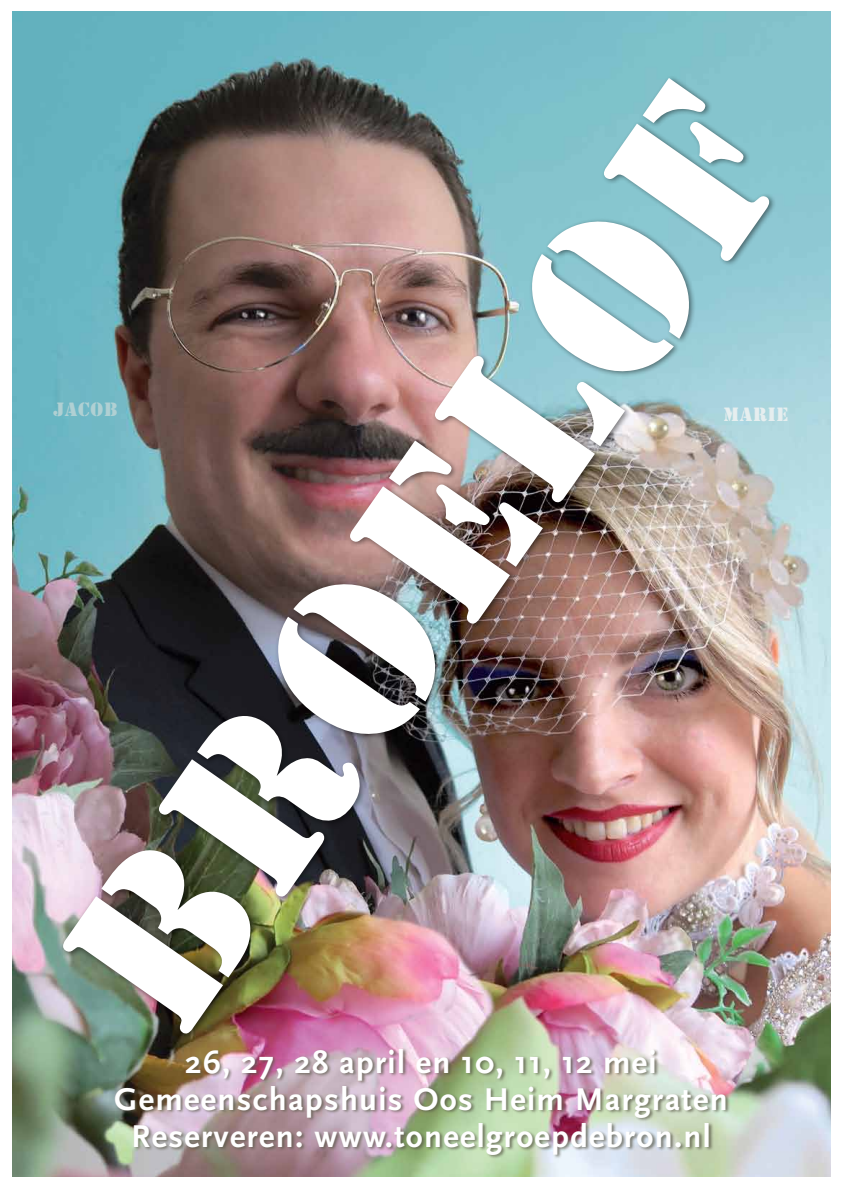
<style>
.page{position:relative;width:842px;height:1191px;background:#fff}
.page>*{position:absolute;margin:0;border:0;box-sizing:border-box;transform-origin:0 0}
.t1{font:232.5px "Stencil";color:#fff}
.t2{font:700 32.9px/37px "Scala Sans";letter-spacing:.04em;color:#fff;text-align:center}
.t3{font:20px "Stencil";letter-spacing:.04em;color:#b0d0d3}
.t4{font:20px "Stencil";letter-spacing:.04em;color:#e6eeef}
</style>
<div class="page">
<img style="left:13px;top:11px;width:818px;height:1165px">
<div style="left:60px;top:75px;width:717px;height:965px;background:#000;opacity:.49"></div>
<div style="left:114px;top:1047px;width:616px;height:112px;background:#585747;opacity:.75"></div>
<h1 class="t1" style="left:9px;top:922px;width:1076px;rotate:-55deg">BROELOF</h1>
<p class="t3" style="left:53px;top:398px;width:66px">JACOB</p>
<p class="t4" style="left:723px;top:402px;width:66px">MARIE</p>
<p class="t2" style="left:114px;top:1044px;width:615px">26, 27, 28 april en 10, 11, 12 mei<br>Gemeenschapshuis Oos Heim Margraten<br>Reserveren: www.toneelgroepdebron.nl</p>
</div>
